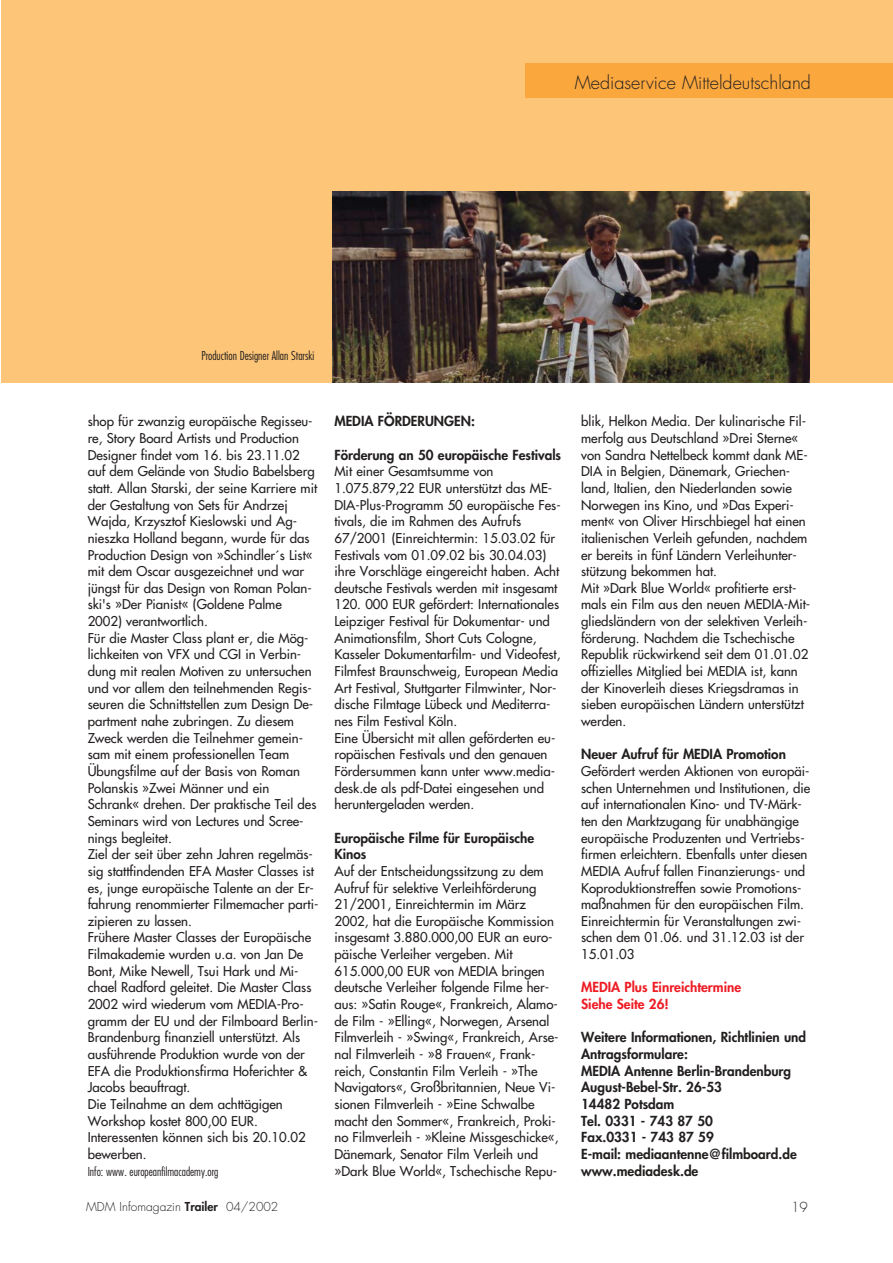
<style>
.page{position:relative;width:893px;height:1263px;background:#fff}
.page>*{position:absolute;margin:0;border:0;box-sizing:border-box;transform-origin:0 0}
.t1{font:300 18px "Futura";color:#231f1f}
.t2{font:800 13.5px/16.6px "Futura";color:#231f1f}
.t3{font:800 13.5px/16.6px "Futura";color:#ee1c24}
.t4{font:300 13.5px "Futura";color:#231f1f}
.t5{font:13.2px/16.6px "Futura";color:#231f1f}
.t6{font:300 condensed 12px "Futura";color:#231f1f}
.t7{font:300 12px "Futura";color:#231f1f}
.s1{font-weight:800}
</style>
<div class="page">
<div style="left:1px;top:0;width:891px;height:383px;background:#fdc578"></div>
<img style="left:333px;top:191px;width:476px;height:192px">
<div style="left:525px;top:64px;width:367px;height:34px;background:#faa73e"></div>
<h1 class="t1" style="left:574px;top:74px;width:238px">Mediaservice Mitteldeutschland</h1>
<p class="t6" style="left:201px;top:350px;width:114px">Production Designer Allan Starski</p>
<p class="t5" style="left:88px;top:414px;width:232px">shop für zwanzig europäische Regisseu&shy;re, Story Board Artists und Production Designer findet vom 16. bis 23.11.02 auf dem Gelände von Studio Babelsberg statt. Allan Starski, der seine Karriere mit der Gestaltung von Sets für Andrzej Wajda, Krzysztof Kieslowski und Ag&shy;nieszka Holland begann, wurde für das Production Design von »Schindler´s List« mit dem Oscar ausgezeichnet und war jüngst für das Design von Roman Polan&shy;ski's »Der Pianist« (Goldene Palme 2002) verantwortlich.<br>Für die Master Class plant er, die Mög&shy;lichkeiten von VFX und CGI in Verbin&shy;dung mit realen Motiven zu untersuchen und vor allem den teilnehmenden Regis&shy;seuren die Schnittstellen zum Design De&shy;partment nahe zubringen. Zu diesem Zweck werden die Teilnehmer gemein&shy;sam mit einem professionellen Team Übungsfilme auf der Basis von Roman Polanskis »Zwei Männer und ein Schrank« drehen. Der praktische Teil des Seminars wird von Lectures und Scree&shy;nings begleitet.<br>Ziel der seit über zehn Jahren regelmäs&shy;sig stattfindenden EFA Master Classes ist es, junge europäische Talente an der Er&shy;fahrung renommierter Filmemacher parti&shy;zipieren zu lassen.<br>Frühere Master Classes der Europäische Filmakademie wurden u.a. von Jan De Bont, Mike Newell, Tsui Hark und Mi&shy;chael Radford geleitet. Die Master Class 2002 wird wiederum vom MEDIA-Pro&shy;gramm der EU und der Filmboard Berlin-Brandenburg finanziell unterstützt. Als ausführende Produktion wurde von der EFA die Produktionsfirma Hoferichter &amp; Jacobs beauftragt.<br>Die Teilnahme an dem achttägigen Workshop kostet 800,00 EUR.<br>Interessenten können sich bis 20.10.02 bewerben.</p>
<p class="t6" style="left:88px;top:1166px;width:132px">Info: www. europeanfilmacademy.org</p>
<p class="t2" style="left:334px;top:414px;width:142px">MEDIA FÖRDERUNGEN:</p>
<p class="t2" style="left:334px;top:447px;width:228px">Förderung an 50 europäische Festivals</p>
<p class="t5" style="left:334px;top:464px;width:228px">Mit einer Gesamtsumme von 1.075.879,22 EUR unterstützt das ME-DIA-Plus-Programm 50 europäische Fes&shy;tivals, die im Rahmen des Aufrufs 67/2001 (Einreichtermin: 15.03.02 für Festivals vom 01.09.02 bis 30.04.03) ihre Vorschläge eingereicht haben. Acht deutsche Festivals werden mit insgesamt 120. 000 EUR gefördert: Internationales Leipziger Festival für Dokumentar- und Animationsfilm, Short Cuts Cologne, Kasseler Dokumentarfilm- und Videofest, Filmfest Braunschweig, European Media Art Festival, Stuttgarter Filmwinter, Nor&shy;dische Filmtage Lübeck und Mediterra&shy;nes Film Festival Köln.<br>Eine Übersicht mit allen geförderten eu&shy;ropäischen Festivals und den genauen Fördersummen kann unter www.media&shy;desk.de als pdf-Datei eingesehen und heruntergeladen werden.</p>
<p class="t2" style="left:334px;top:830px;width:201px">Europäische Filme für Europäische<br>Kinos</p>
<p class="t5" style="left:334px;top:864px;width:226px">Auf der Entscheidungssitzung zu dem Aufruf für selektive Verleihförderung 21/2001, Einreichtermin im März 2002, hat die Europäische Kommission insgesamt 3.880.000,00 EUR an euro&shy;päische Verleiher vergeben. Mit 615.000,00 EUR von MEDIA bringen deutsche Verleiher folgende Filme her&shy;aus: »Satin Rouge«, Frankreich, Alamo&shy;de Film - »Elling«, Norwegen, Arsenal Filmverleih - »Swing«, Frankreich, Arse&shy;nal Filmverleih - »8 Frauen«, Frank&shy;reich, Constantin Film Verleih - »The Navigators«, Großbritannien, Neue Vi&shy;sionen Filmverleih - »Eine Schwalbe macht den Sommer«, Frankreich, Proki&shy;no Filmverleih - »Kleine Missgeschicke«, Dänemark, Senator Film Verleih und »Dark Blue World«, Tschechische Repu-</p>
<p class="t5" style="left:581px;top:414px;width:231px">blik, Helkon Media. Der kulinarische Fil&shy;merfolg aus Deutschland »Drei Sterne« von Sandra Nettelbeck kommt dank ME-DIA in Belgien, Dänemark, Griechen&shy;land, Italien, den Niederlanden sowie Norwegen ins Kino, und »Das Experi&shy;ment« von Oliver Hirschbiegel hat einen italienischen Verleih gefunden, nachdem er bereits in fünf Ländern Verleihunter&shy;stützung bekommen hat.<br>Mit »Dark Blue World« profitierte erst&shy;mals ein Film aus den neuen MEDIA-Mit&shy;gliedsländern von der selektiven Verleih&shy;förderung. Nachdem die Tschechische Republik rückwirkend seit dem 01.01.02 offizielles Mitglied bei MEDIA ist, kann der Kinoverleih dieses Kriegsdramas in sieben europäischen Ländern unterstützt werden.</p>
<p class="t2" style="left:581px;top:747px;width:206px">Neuer Aufruf für MEDIA Promotion</p>
<p class="t5" style="left:581px;top:764px;width:230px">Gefördert werden Aktionen von europäi&shy;schen Unternehmen und Institutionen, die auf internationalen Kino- und TV-Märk&shy;ten den Marktzugang für unabhängige europäische Produzenten und Vertriebs&shy;firmen erleichtern. Ebenfalls unter diesen MEDIA Aufruf fallen Finanzierungs- und Koproduktionstreffen sowie Promotions&shy;maßnahmen für den europäischen Film.<br>Einreichtermin für Veranstaltungen zwi&shy;schen dem 01.06. und 31.12.03 ist der 15.01.03</p>
<p class="t3" style="left:581px;top:980px;width:161px">MEDIA Plus Einreichtermine<br>Siehe Seite 26!</p>
<p class="t2" style="left:581px;top:1030px;width:226px">Weitere Informationen, Richtlinien und<br>Antragsformulare:<br>MEDIA Antenne Berlin-Brandenburg<br>August-Bebel-Str. 26-53<br>14482 Potsdam<br>Tel. 0331 - 743 87 50<br>Fax.0331 - 743 87 59<br>E-mail: mediaantenne@filmboard.de www.mediadesk.de</p>
<p class="t7" style="left:86px;top:1201px;width:194px">MDM Infomagazin <span class="s1">Trailer</span> 04/2002</p>
<p class="t4" style="left:791px;top:1201px;width:18px">19</p>
</div>
